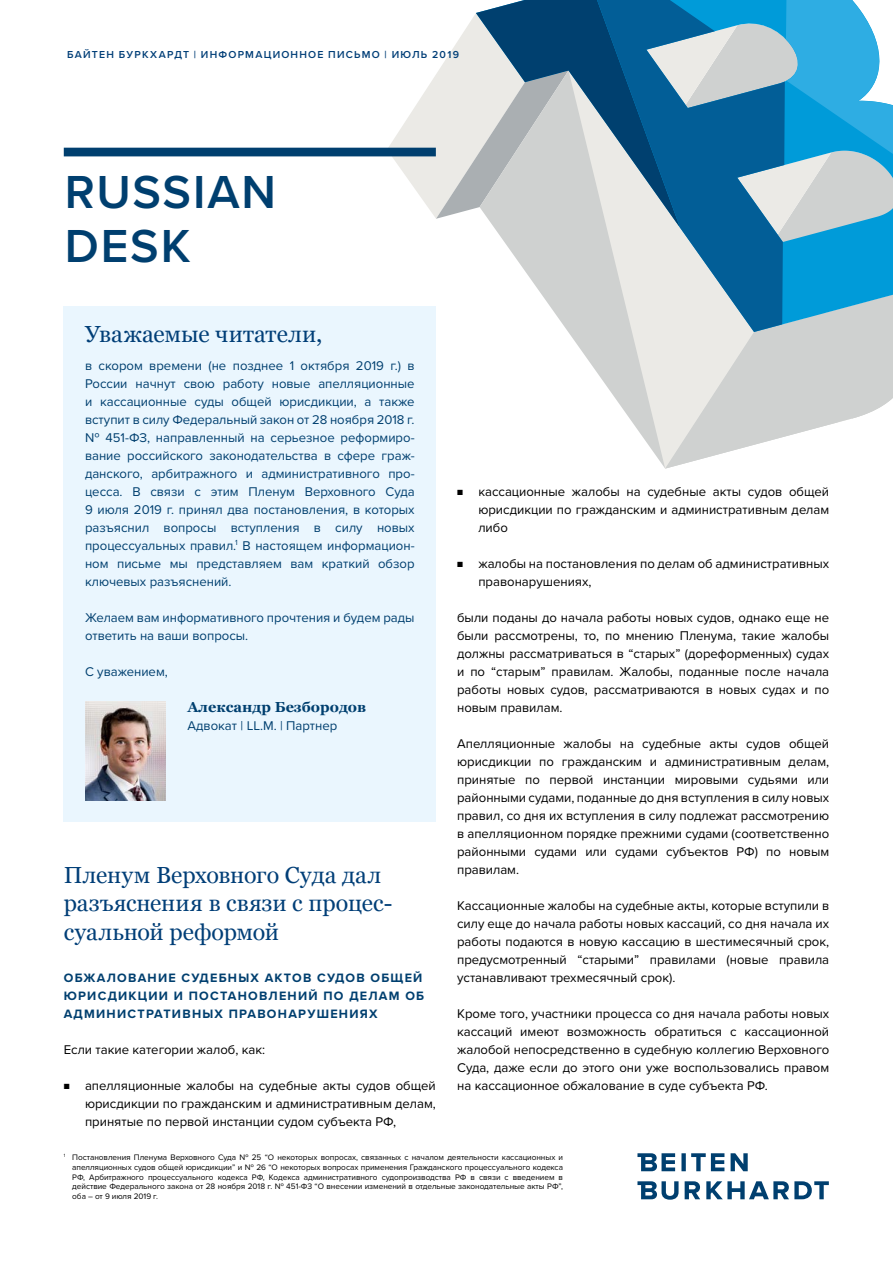
<style>
.page{position:relative;width:893px;height:1263px;background:#fff}
.page>*{position:absolute;margin:0;border:0;box-sizing:border-box;transform-origin:0 0}
.t1{font:600 48px/54px "Proxima Nova";letter-spacing:.04em;color:#003f6f}
.t2{font:23.25px/28.5px "Georgia";color:#003e77}
.t3{font:700 14.55px "Georgia";color:#003f6f}
.t4{font:13.2px/18px "Proxima Nova";color:#000;text-align:justify}
.t5{font:13.2px/18px "Proxima Nova";color:#003f6f;text-align:justify}
.t6{font:700 12.6px/18px "Proxima Nova";letter-spacing:.1em;color:#003f6f}
.t7{font:600 10.5px "Proxima Nova";letter-spacing:.115em;color:#003e77}
.t8{font:8.25px/9.8px "Proxima Nova";letter-spacing:-.005em;color:#000;text-align:justify}
.s1{font-size:9px}
</style>
<div class="page">
<svg style="left:387px;top:0;width:506px;height:469px"></svg>
<svg style="left:476px;top:0;width:115px;height:228px;background:#95a8b5"></svg>
<svg style="left:591px;top:0;width:194px;height:332px;background:#6598b6"></svg>
<svg style="left:637px;top:1153px;width:111px;height:18px"></svg>
<svg style="left:637px;top:1181px;width:192px;height:19px"></svg>
<div style="left:64px;top:307px;width:372px;height:515px;background:#eaf6fe"></div>
<div style="left:64px;top:148px;width:372px;height:8px;background:#003f6f"></div>
<img style="left:85px;top:702px;width:80px;height:99px">
<p class="t7" style="left:67px;top:47px;width:393px">БАЙТЕН БУРКХАРДТ | ИНФОРМАЦИОННОЕ ПИСЬМО | ИЮЛЬ 2019</p>
<h1 class="t1" style="left:65px;top:163px;width:213px">RUSSIAN<br>DESK</h1>
<h2 class="t2" style="left:85px;top:319px;width:239px">Уважаемые читатели,</h2>
<p class="t5" style="left:85px;top:356px;width:331px">в скором времени (не позднее 1 октября 2019 г.) в России начнут свою работу новые апелляционные и кассационные суды общей юрисдикции, а также вступит в силу Федеральный закон от 28 ноября 2018 г. № 451-ФЗ, направленный на серьезное реформиро&shy;вание российского законодательства в сфере граж&shy;данского, арбитражного и административного про&shy;цесса. В связи с этим Пленум Верховного Суда 9 июля 2019 г. принял два постановления, в которых разъяснил вопросы вступления в силу новых процессуальных правил.<sup>1</sup> В настоящем информацион&shy;ном письме мы представляем вам краткий обзор ключевых разъяснений.</p>
<p class="t5" style="left:85px;top:608px;width:331px">Желаем вам информативного прочтения и будем рады ответить на ваши вопросы.</p>
<p class="t5" style="left:85px;top:662px;width:84px">С уважением,</p>
<p class="t3" style="left:188px;top:696px;width:180px">Александр Безбородов</p>
<p class="t5" style="left:188px;top:716px;width:151px">Адвокат | LL.M. | Партнер</p>
<p class="t4" style="left:478px;top:482px;width:352px;text-indent:-21px"><span class="s1">■</span> кассационные жалобы на судебные акты судов общей юрисдикции по гражданским и административным делам либо</p>
<p class="t4" style="left:478px;top:554px;width:352px;text-indent:-21px"><span class="s1">■</span> жалобы на постановления по делам об административных правонарушениях,</p>
<p class="t4" style="left:457px;top:608px;width:374px">были поданы до начала работы новых судов, однако еще не были рассмотрены, то, по мнению Пленума, такие жалобы должны рассматриваться в “старых” (дореформенных) судах и по “старым” правилам. Жалобы, поданные после начала работы новых судов, рассматриваются в новых судах и по новым правилам.</p>
<p class="t4" style="left:457px;top:734px;width:374px">Апелляционные жалобы на судебные акты судов общей юрисдикции по гражданским и административным делам, принятые по первой инстанции мировыми судьями или районными судами, поданные до дня вступления в силу новых правил, со дня их вступления в силу подлежат рассмотрению в апелляционном порядке прежними судами (соответственно районными судами или судами субъектов РФ) по новым правилам.</p>
<p class="t4" style="left:457px;top:896px;width:374px">Кассационные жалобы на судебные акты, которые вступили в силу еще до начала работы новых кассаций, со дня начала их работы подаются в новую кассацию в шестимесячный срок, предусмотренный “старыми” правилами (новые правила устанавливают трехмесячный срок).</p>
<p class="t4" style="left:457px;top:1004px;width:374px">Кроме того, участники процесса со дня начала работы новых кассаций имеют возможность обратиться с кассационной жалобой непосредственно в судебную коллегию Верховного Суда, даже если до этого они уже воспользовались правом на кассационное обжалование в суде субъекта РФ.</p>
<h2 class="t2" style="left:64px;top:860px;width:330px">Пленум Верховного Суда дал разъяснения в связи с процес&shy;суальной реформой</h2>
<p class="t6" style="left:64px;top:968px;width:362px">ОБЖАЛОВАНИЕ СУДЕБНЫХ АКТОВ СУДОВ ОБЩЕЙ<br>ЮРИСДИКЦИИ И ПОСТАНОВЛЕНИЙ ПО ДЕЛАМ ОБ<br>АДМИНИСТРАТИВНЫХ ПРАВОНАРУШЕНИЯХ</p>
<p class="t4" style="left:64px;top:1040px;width:203px">Если такие категории жалоб, как:</p>
<p class="t4" style="left:85px;top:1076px;width:352px;text-indent:-21px"><span class="s1">■</span> апелляционные жалобы на судебные акты судов общей юрисдикции по гражданским и административным делам, принятые по первой инстанции судом субъекта РФ,</p>
<p class="t8" style="left:72px;top:1152px;width:492px;text-indent:-9px"><sup>1</sup> Постановления Пленума Верховного Суда № 25 “О некоторых вопросах, связанных с началом деятельности кассационных и апелляционных судов общей юрисдикции” и № 26 “О некоторых вопросах применения Гражданского процессуального кодекса РФ, Арбитражного процессуального кодекса РФ, Кодекса административного судопроизводства РФ в связи с введением в действие Федерального закона от 28 ноября 2018 г. № 451-ФЗ “О внесении изменений в отдельные законодательные акты РФ”, оба – от 9 июля 2019 г.</p>
</div>
